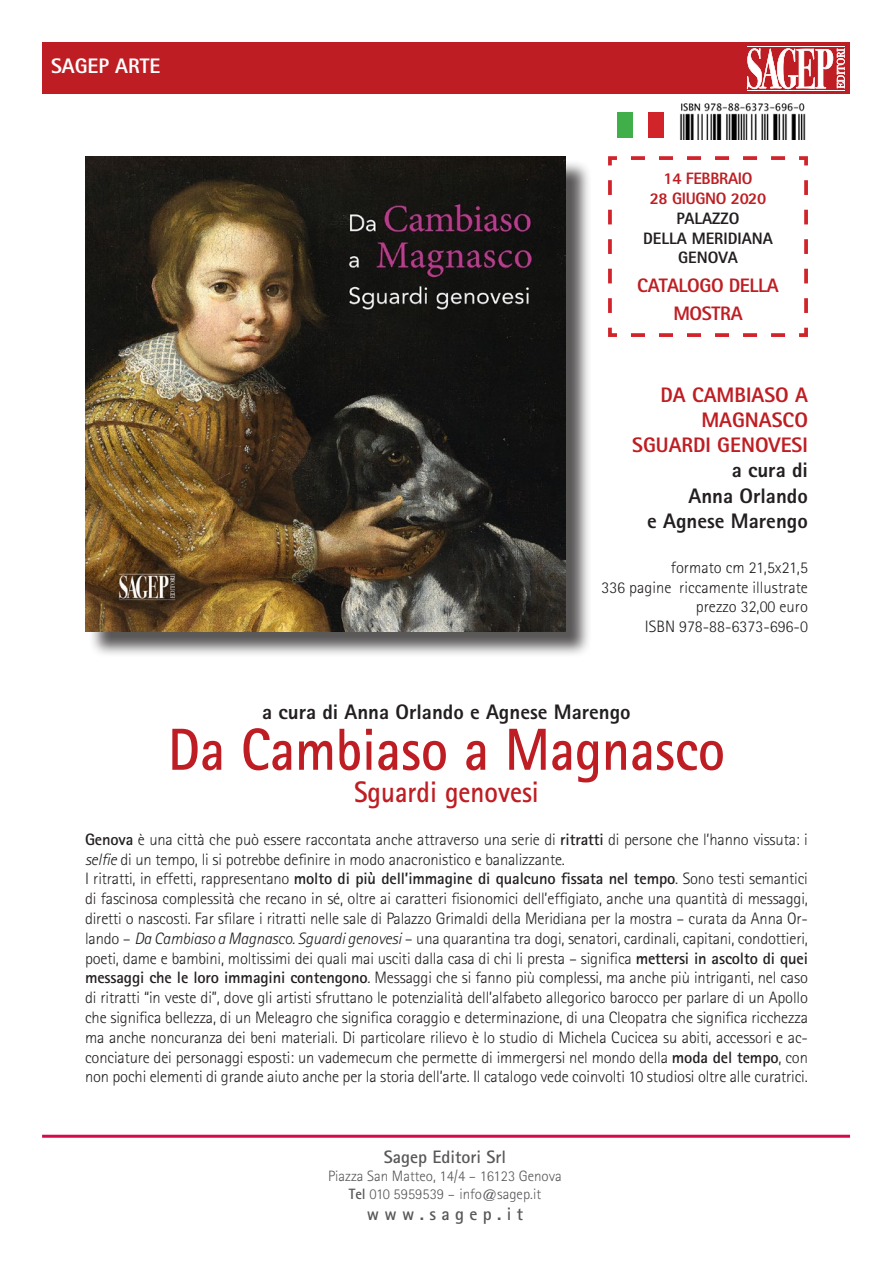
<style>
.page{position:relative;width:893px;height:1263px;background:#fff}
.page>*{position:absolute;margin:0;border:0;box-sizing:border-box;transform-origin:0 0}
.t1{font:700 59.4px "Rotis Sans Serif Std";color:#be1e23;scale:.91 1}
.t2{font:700 29.7px "Rotis Sans Serif Std";color:#be1e23;scale:.91 1}
.t3{font:800 21px "Rotis Sans Serif Std";color:#231f20}
.t4{font:800 21px/25.2px "Rotis Sans Serif Std";color:#be1e23;text-align:right}
.t5{font:800 21px "Rotis Sans Serif Std";color:#fff}
.t6{font:800 19.5px "Rotis Sans Serif Std";letter-spacing:-.02em;color:#be1e23}
.t7{font:700 18px "Rotis Sans Serif Std";color:#57585a}
.t8{font:300 16.5px/19.8px "Rotis Sans Serif Std";letter-spacing:-.01em;color:#231f20}
.t9{font:800 16.5px "Rotis Sans Serif Std";color:#231f20}
.t10{font:800 16.5px "Rotis Sans Serif Std";letter-spacing:-.02em;color:#be1e23}
.t11{font:300 15px/18px "Rotis Sans Serif Std";color:#57585a;text-align:center}
.s1{font-weight:700}
.s2{font-style:italic}
</style>
<div class="page">
<hr style="left:42px;top:1135px;width:808px;height:3px;background:#d50a49">
<div style="left:43px;top:43px;width:807px;height:51px;background:#be1e23"></div>
<svg style="left:747px;top:48px;width:98px;height:41px"></svg>
<hr style="left:747px;top:46px;width:98px;height:1px;background:#fff">
<hr style="left:748px;top:91px;width:97px;height:1px;background:#fff">
<hr style="left:748px;top:90px;width:97px;height:1px;background:#fff">
<div style="left:88px;top:159px;width:504px;height:499px;background:#231f20;opacity:.75"></div>
<img style="left:85px;top:156px;width:481px;height:475px">
<img style="left:680px;top:103px;width:126px;height:37px">
<div style="left:648px;top:113px;width:15px;height:25px;background:#d1232a"></div>
<div style="left:617px;top:113px;width:16px;height:25px;background:#40ae49"></div>
<svg style="left:608px;top:156px;width:200px;height:181px"></svg>
<p class="t5" style="left:51px;top:52px;width:111px">SAGEP ARTE</p>
<p class="t10" style="left:663px;top:168px;width:91px">14 FEBBRAIO</p>
<p class="t10" style="left:650px;top:188px;width:118px">28 GIUGNO 2020</p>
<p class="t9" style="left:676px;top:208px;width:64px">PALAZZO</p>
<p class="t9" style="left:643px;top:227px;width:131px">DELLA MERIDIANA</p>
<p class="t9" style="left:678px;top:247px;width:61px">GENOVA</p>
<p class="t6" style="left:637px;top:273px;width:143px">CATALOGO DELLA</p>
<p class="t6" style="left:673px;top:301px;width:71px">MOSTRA</p>
<p class="t4" style="left:660px;top:382px;width:149px">DA CAMBIASO A<br>MAGNASCO</p>
<p class="t4" style="left:632px;top:432px;width:177px">SGUARDI GENOVESI</p>
<p class="t3" style="left:732px;top:457px;width:78px">a cura di</p>
<p class="t3" style="left:688px;top:482px;width:121px">Anna Orlando</p>
<p class="t3" style="left:647px;top:507px;width:162px">e Agnese Marengo</p>
<p class="t8" style="left:671px;top:557px;width:139px">formato cm 21,5x21,5</p>
<p class="t8" style="left:601px;top:577px;width:208px">336 pagine riccamente illustrate</p>
<p class="t8" style="left:696px;top:597px;width:114px">prezzo 32,00 euro</p>
<p class="t8" style="left:645px;top:617px;width:165px">ISBN 978-88-6373-696-0</p>
<p class="t3" style="left:262px;top:698px;width:370px">a cura di Anna Orlando e Agnese Marengo</p>
<p class="t1" style="left:168px;top:712px;width:613px">Da Cambiaso a Magnasco</p>
<p class="t2" style="left:354px;top:773px;width:205px">Sguardi genovesi</p>
<p class="t8" style="left:85px;top:829px;width:724px"><span class="s1">Genova</span> è una città che può essere raccontata anche attraverso una serie di <span class="s1">ritratti</span> di persone che l’hanno vissuta: i <span class="s2">selfie</span> di un tempo, li si potrebbe definire in modo anacronistico e banalizzante.</p>
<p class="t8" style="left:85px;top:869px;width:724px;text-align:justify">I ritratti, in effetti, rappresentano <span class="s1">molto di più dell’immagine di qualcuno fissata nel tempo</span>. Sono testi semantici di fascinosa complessità che recano in sé, oltre ai caratteri fisionomici dell’effigiato, anche una quantità di messaggi, diretti o nascosti. Far sfilare i ritratti nelle sale di Palazzo Grimaldi della Meridiana per la mostra – curata da Anna Or&shy;lando – <span class="s2">Da Cambiaso a Magnasco. Sguardi genovesi</span> – una quarantina tra dogi, senatori, cardinali, capitani, condottieri, poeti, dame e bambini, moltissimi dei quali mai usciti dalla casa di chi li presta – significa <span class="s1">mettersi in ascolto di quei messaggi che le loro immagini contengono</span>. Messaggi che si fanno più complessi, ma anche più intriganti, nel caso di ritratti “in veste di”, dove gli artisti sfruttano le potenzialità dell’alfabeto allegorico barocco per parlare di un Apollo che significa bellezza, di un Meleagro che significa coraggio e determinazione, di una Cleopatra che significa ricchezza ma anche noncuranza dei beni materiali. Di particolare rilievo è lo studio di Michela Cucicea su abiti, accessori e ac&shy;conciature dei personaggi esposti: un vademecum che permette di immergersi nel mondo della <span class="s1">moda del tempo</span>, con non pochi elementi di grande aiuto anche per la storia dell’arte. Il catalogo vede coinvolti 10 studiosi oltre alle curatrici.</p>
<p class="t7" style="left:384px;top:1145px;width:124px">Sagep Editori Srl</p>
<p class="t11" style="left:328px;top:1167px;width:235px">Piazza San Matteo, 14/4 – 16123 Genova<br><span class="s1">Tel</span> 010 5959539 – info@sagep.it</p>
<p class="t7" style="left:367px;top:1203px;width:158px">w w w . s a g e p . i t</p>
</div>
